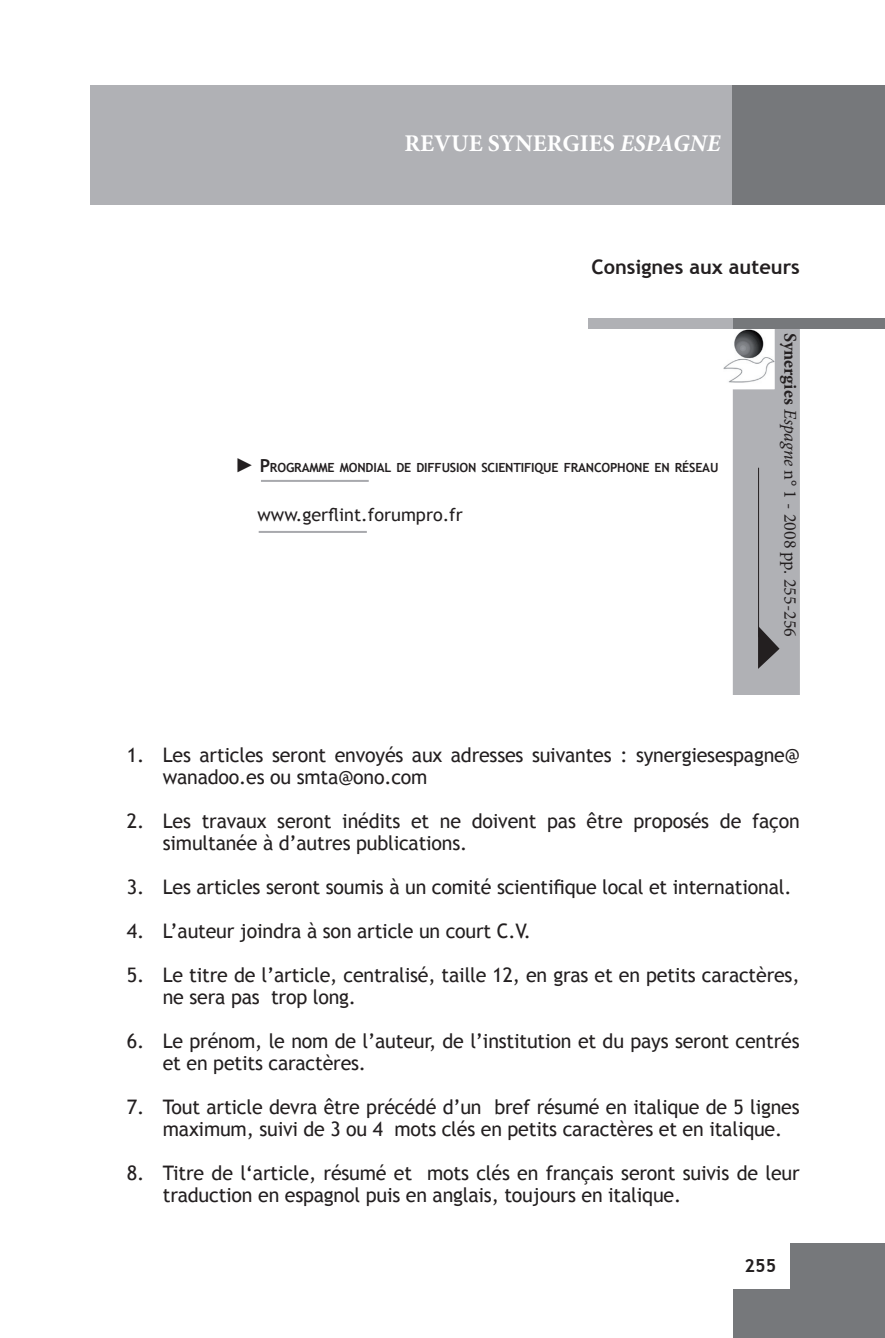
<style>
.page{position:relative;width:885px;height:1338px;background:#fff}
.page>*{position:absolute;margin:0;border:0;box-sizing:border-box;transform-origin:0 0}
.t1{font:700 24px "Minion Pro";color:#fff}
.t2{font:20px/22px "Trebuchet MS";letter-spacing:-.01em;color:#231f20}
.t3{font:700 20px "Trebuchet MS";color:#231f20}
.t4{font:18px "Minion Pro";color:#231f20}
.t5{font:18px "Trebuchet MS";color:#231f20}
.t6{font:700 18px "Trebuchet MS";color:#231f20}
.t7{font:700 12.6px "Trebuchet MS";letter-spacing:-.015em;color:#231f20}
.s1{font-style:italic}
.s2{font-family:"Mistral";font-weight:400;font-size:20px}
.s3{font-size:18px}
.s4{font-weight:700}
</style>
<div class="page">
<div style="left:733px;top:1243px;width:151px;height:95px;background:#76787b"></div>
<div style="left:731px;top:1241px;width:58px;height:48px;background:#fff"></div>
<div style="left:588px;top:318px;width:148px;height:11px;background:#b0b1b5"></div>
<div style="left:730px;top:85px;width:154px;height:119px;background:#76787b"></div>
<div style="left:732px;top:327px;width:67px;height:368px;background:#b0b1b5"></div>
<div style="left:733px;top:318px;width:151px;height:11px;background:#76787b"></div>
<svg style="left:758px;top:626px;width:21px;height:43px"></svg>
<img style="left:723px;top:329px;width:51px;height:60px">
<hr style="left:758px;top:468px;width:1px;height:169px;background:#231f20">
<div style="left:91px;top:85px;width:640px;height:120px;background:#b0b1b5"></div>
<hr style="left:259px;top:531px;width:108px;height:2px;background:#a8a9ad">
<hr style="left:261px;top:480px;width:108px;height:2px;background:#a8a9ad">
<p class="t1" style="left:404px;top:126px;width:317px">REVUE SYNERGIES <span class="s1">ESPAGNE</span></p>
<p class="t3" style="left:591px;top:254px;width:210px">Consignes aux auteurs</p>
<p class="t7" style="left:235px;top:459px;width:485px"><span class="s2">►</span> <span class="s3">P</span>ROGRAMME MONDIAL DE DIFFUSION SCIENTIFIQUE FRANCOPHONE EN RÉSEAU</p>
<p class="t5" style="left:257px;top:504px;width:207px">www.gerflint.forumpro.fr</p>
<p class="t4" style="left:802px;top:333px;width:306px;rotate:90deg"><span class="s4">Synergies</span> <span class="s1">Espagne</span> n° 1 - 2008 pp. 255-256</p>
<p class="t2" style="left:163px;top:744px;width:638px;text-indent:-36px">1. Les articles seront envoyés aux adresses suivantes : synergiesespagne@ wanadoo.es ou smta@ono.com</p>
<p class="t2" style="left:163px;top:810px;width:638px;text-indent:-36px">2. Les travaux seront inédits et ne doivent pas être proposés de façon simultanée à d’autres publications.</p>
<p class="t2" style="left:127px;top:876px;width:666px">3. Les articles seront soumis à un comité scientifique local et international.</p>
<p class="t2" style="left:127px;top:920px;width:405px">4. L’auteur joindra à son article un court C.V.</p>
<p class="t2" style="left:163px;top:964px;width:638px;text-indent:-36px">5. Le titre de l’article, centralisé, taille 12, en gras et en petits caractères, ne sera pas trop long.</p>
<p class="t2" style="left:163px;top:1030px;width:638px;text-indent:-36px">6. Le prénom, le nom de l’auteur, de l’institution et du pays seront centrés et en petits caractères.</p>
<p class="t2" style="left:163px;top:1096px;width:638px;text-indent:-36px">7. Tout article devra être précédé d’un bref résumé en italique de 5 lignes maximum, suivi de 3 ou 4 mots clés en petits caractères et en italique.</p>
<p class="t2" style="left:163px;top:1162px;width:638px;text-indent:-36px">8. Titre de l‘article, résumé et mots clés en français seront suivis de leur traduction en espagnol puis en anglais, toujours en italique.</p>
<p class="t6" style="left:744px;top:1254px;width:33px">255</p>
</div>
